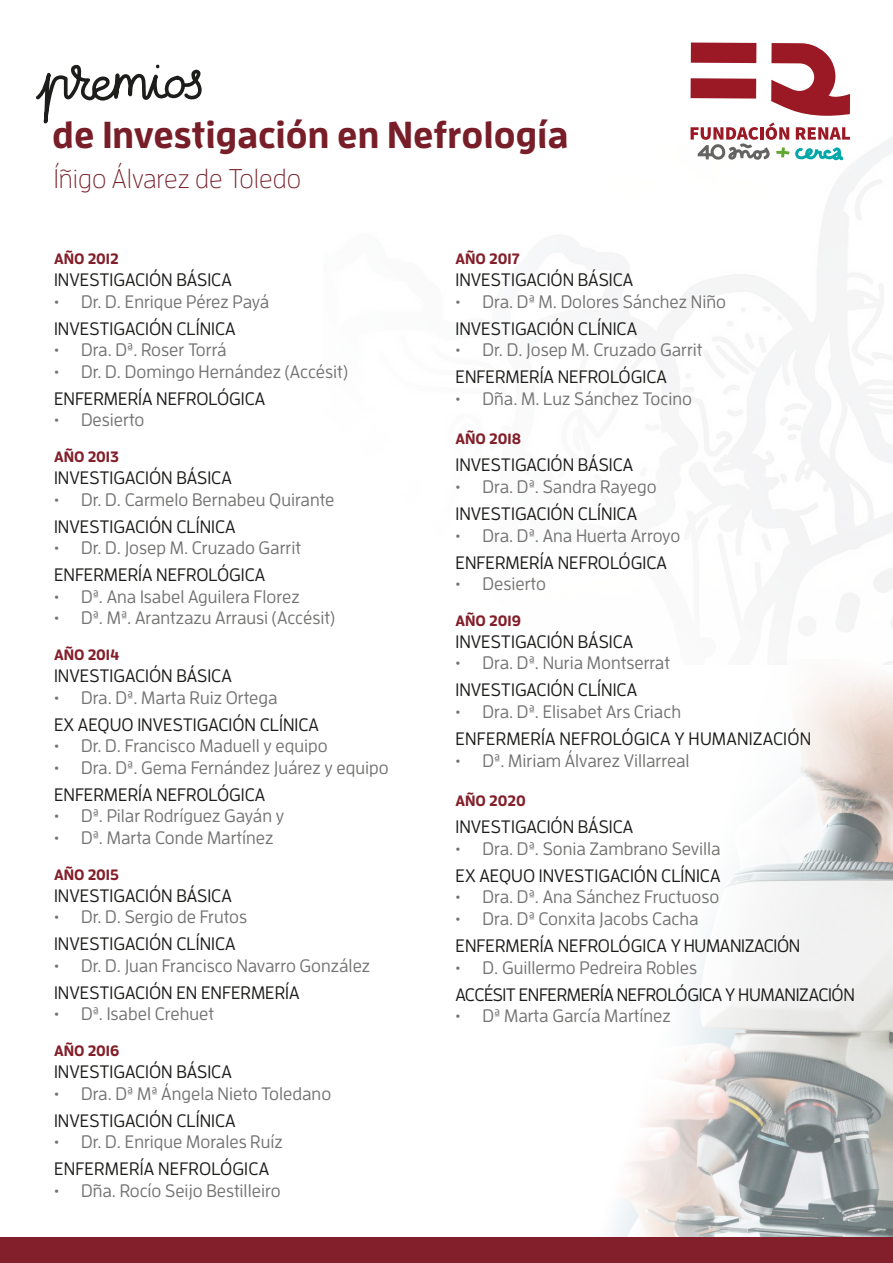
<style>
.page{position:relative;width:893px;height:1263px;background:#fff}
.page>*{position:absolute;margin:0;border:0;box-sizing:border-box;transform-origin:0 0}
.t1{font:700 37.5px "Enzo OT";color:#781e29}
.t2{font:300 27px "Enzo OT";color:#781e29}
.t3{font:500 18px "Enzo OT";color:#737372}
.t4{font:500 18px "Enzo OT";color:#1d1d1b}
.t5{font:500 18px "Enzo OT";letter-spacing:-.02em;color:#1d1d1b}
.t6{font:700 15px "Enzo OT";color:#831f2a}
</style>
<div class="page">
<img style="left:613px;top:660px;width:280px;height:577px">
<svg style="left:36px;top:64px;width:166px;height:60px"></svg>
<div style="left:0;top:1237px;width:893px;height:26px;background:#831f2a"></div>
<svg style="left:691px;top:43px;width:159px;height:73px"></svg>
<svg style="left:691px;top:122px;width:159px;height:39px"></svg>
<p class="t1" style="left:52px;top:111px;width:518px">de Investigación en Nefrología</p>
<p class="t2" style="left:54px;top:163px;width:249px">Íñigo Álvarez de Toledo</p>
<p class="t6" style="left:54px;top:250px;width:66px">AÑO 2012</p>
<p class="t4" style="left:54px;top:269px;width:179px">INVESTIGACIÓN BÁSICA</p>
<p class="t3" style="left:54px;top:291px;width:217px">• Dr. D. Enrique Pérez Payá</p>
<p class="t4" style="left:54px;top:318px;width:183px">INVESTIGACIÓN CLÍNICA</p>
<p class="t3" style="left:54px;top:339px;width:174px">• Dra. Dª. Roser Torrá</p>
<p class="t3" style="left:54px;top:361px;width:295px">• Dr. D. Domingo Hernández (Accésit)</p>
<p class="t4" style="left:54px;top:388px;width:213px">ENFERMERÍA NEFROLÓGICA</p>
<p class="t3" style="left:54px;top:410px;width:92px">• Desierto</p>
<p class="t6" style="left:54px;top:448px;width:66px">AÑO 2013</p>
<p class="t4" style="left:54px;top:467px;width:179px">INVESTIGACIÓN BÁSICA</p>
<p class="t3" style="left:54px;top:489px;width:282px">• Dr. D. Carmelo Bernabeu Quirante</p>
<p class="t4" style="left:54px;top:516px;width:183px">INVESTIGACIÓN CLÍNICA</p>
<p class="t3" style="left:54px;top:537px;width:248px">• Dr. D. Josep M. Cruzado Garrit</p>
<p class="t4" style="left:54px;top:564px;width:213px">ENFERMERÍA NEFROLÓGICA</p>
<p class="t3" style="left:54px;top:586px;width:247px">• Dª. Ana Isabel Aguilera Florez</p>
<p class="t3" style="left:54px;top:608px;width:283px">• Dª. Mª. Arantzazu Arrausi (Accésit)</p>
<p class="t6" style="left:54px;top:646px;width:67px">AÑO 2014</p>
<p class="t4" style="left:54px;top:665px;width:179px">INVESTIGACIÓN BÁSICA</p>
<p class="t3" style="left:54px;top:687px;width:225px">• Dra. Dª. Marta Ruiz Ortega</p>
<p class="t4" style="left:54px;top:714px;width:267px">EX AEQUO INVESTIGACIÓN CLÍNICA</p>
<p class="t3" style="left:54px;top:735px;width:275px">• Dr. D. Francisco Maduell y equipo</p>
<p class="t3" style="left:54px;top:757px;width:336px">• Dra. Dª. Gema Fernández Juárez y equipo</p>
<p class="t4" style="left:54px;top:784px;width:213px">ENFERMERÍA NEFROLÓGICA</p>
<p class="t3" style="left:54px;top:806px;width:232px">• Dª. Pilar Rodríguez Gayán y</p>
<p class="t3" style="left:54px;top:827px;width:221px">• Dª. Marta Conde Martínez</p>
<p class="t6" style="left:54px;top:865px;width:66px">AÑO 2015</p>
<p class="t4" style="left:54px;top:885px;width:179px">INVESTIGACIÓN BÁSICA</p>
<p class="t3" style="left:54px;top:906px;width:195px">• Dr. D. Sergio de Frutos</p>
<p class="t4" style="left:54px;top:933px;width:183px">INVESTIGACIÓN CLÍNICA</p>
<p class="t3" style="left:54px;top:955px;width:318px">• Dr. D. Juan Francisco Navarro González</p>
<p class="t4" style="left:54px;top:982px;width:247px">INVESTIGACIÓN EN ENFERMERÍA</p>
<p class="t3" style="left:54px;top:1004px;width:162px">• Dª. Isabel Crehuet</p>
<p class="t6" style="left:54px;top:1042px;width:67px">AÑO 2016</p>
<p class="t4" style="left:54px;top:1061px;width:179px">INVESTIGACIÓN BÁSICA</p>
<p class="t3" style="left:54px;top:1083px;width:279px">• Dra. Dª Mª Ángela Nieto Toledano</p>
<p class="t4" style="left:54px;top:1110px;width:183px">INVESTIGACIÓN CLÍNICA</p>
<p class="t3" style="left:54px;top:1131px;width:230px">• Dr. D. Enrique Morales Ruíz</p>
<p class="t4" style="left:54px;top:1158px;width:217px">ENFERMERÍA NEFROLÓGICA</p>
<p class="t3" style="left:54px;top:1180px;width:228px">• Dña. Rocío Seijo Bestilleiro</p>
<p class="t6" style="left:455px;top:250px;width:66px">AÑO 2017</p>
<p class="t4" style="left:455px;top:269px;width:179px">INVESTIGACIÓN BÁSICA</p>
<p class="t3" style="left:455px;top:291px;width:272px">• Dra. Dª M. Dolores Sánchez Niño</p>
<p class="t4" style="left:455px;top:318px;width:183px">INVESTIGACIÓN CLÍNICA</p>
<p class="t3" style="left:455px;top:339px;width:248px">• Dr. D. Josep M. Cruzado Garrit</p>
<p class="t4" style="left:455px;top:366px;width:213px">ENFERMERÍA NEFROLÓGICA</p>
<p class="t3" style="left:455px;top:388px;width:238px">• Dña. M. Luz Sánchez Tocino</p>
<p class="t6" style="left:455px;top:430px;width:67px">AÑO 2018</p>
<p class="t4" style="left:455px;top:455px;width:179px">INVESTIGACIÓN BÁSICA</p>
<p class="t3" style="left:455px;top:476px;width:203px">• Dra. Dª. Sandra Rayego</p>
<p class="t4" style="left:455px;top:503px;width:183px">INVESTIGACIÓN CLÍNICA</p>
<p class="t3" style="left:455px;top:525px;width:226px">• Dra. Dª. Ana Huerta Arroyo</p>
<p class="t4" style="left:455px;top:552px;width:213px">ENFERMERÍA NEFROLÓGICA</p>
<p class="t3" style="left:455px;top:573px;width:92px">• Desierto</p>
<p class="t6" style="left:455px;top:611px;width:67px">AÑO 2019</p>
<p class="t4" style="left:455px;top:631px;width:179px">INVESTIGACIÓN BÁSICA</p>
<p class="t3" style="left:455px;top:653px;width:216px">• Dra. Dª. Nuria Montserrat</p>
<p class="t4" style="left:455px;top:680px;width:183px">INVESTIGACIÓN CLÍNICA</p>
<p class="t3" style="left:455px;top:701px;width:227px">• Dra. Dª. Elisabet Ars Criach</p>
<p class="t4" style="left:456px;top:728px;width:357px">ENFERMERÍA NEFROLÓGICA Y HUMANIZACIÓN</p>
<p class="t3" style="left:455px;top:750px;width:236px">• Dª. Miriam Álvarez Villarreal</p>
<p class="t6" style="left:455px;top:791px;width:72px">AÑO 2020</p>
<p class="t4" style="left:455px;top:816px;width:179px">INVESTIGACIÓN BÁSICA</p>
<p class="t3" style="left:455px;top:838px;width:267px">• Dra. Dª. Sonia Zambrano Sevilla</p>
<p class="t4" style="left:455px;top:865px;width:267px">EX AEQUO INVESTIGACIÓN CLÍNICA</p>
<p class="t3" style="left:455px;top:887px;width:265px">• Dra. Dª. Ana Sánchez Fructuoso</p>
<p class="t3" style="left:455px;top:908px;width:245px">• Dra. Dª Conxita Jacobs Cacha</p>
<p class="t4" style="left:455px;top:935px;width:346px">ENFERMERÍA NEFROLÓGICA Y HUMANIZACIÓN</p>
<p class="t3" style="left:455px;top:957px;width:243px">• D. Guillermo Pedreira Robles</p>
<p class="t5" style="left:455px;top:984px;width:401px">ACCÉSIT ENFERMERÍA NEFROLÓGICA Y HUMANIZACIÓN</p>
<p class="t3" style="left:455px;top:1005px;width:217px">• Dª Marta García Martínez</p>
</div>
